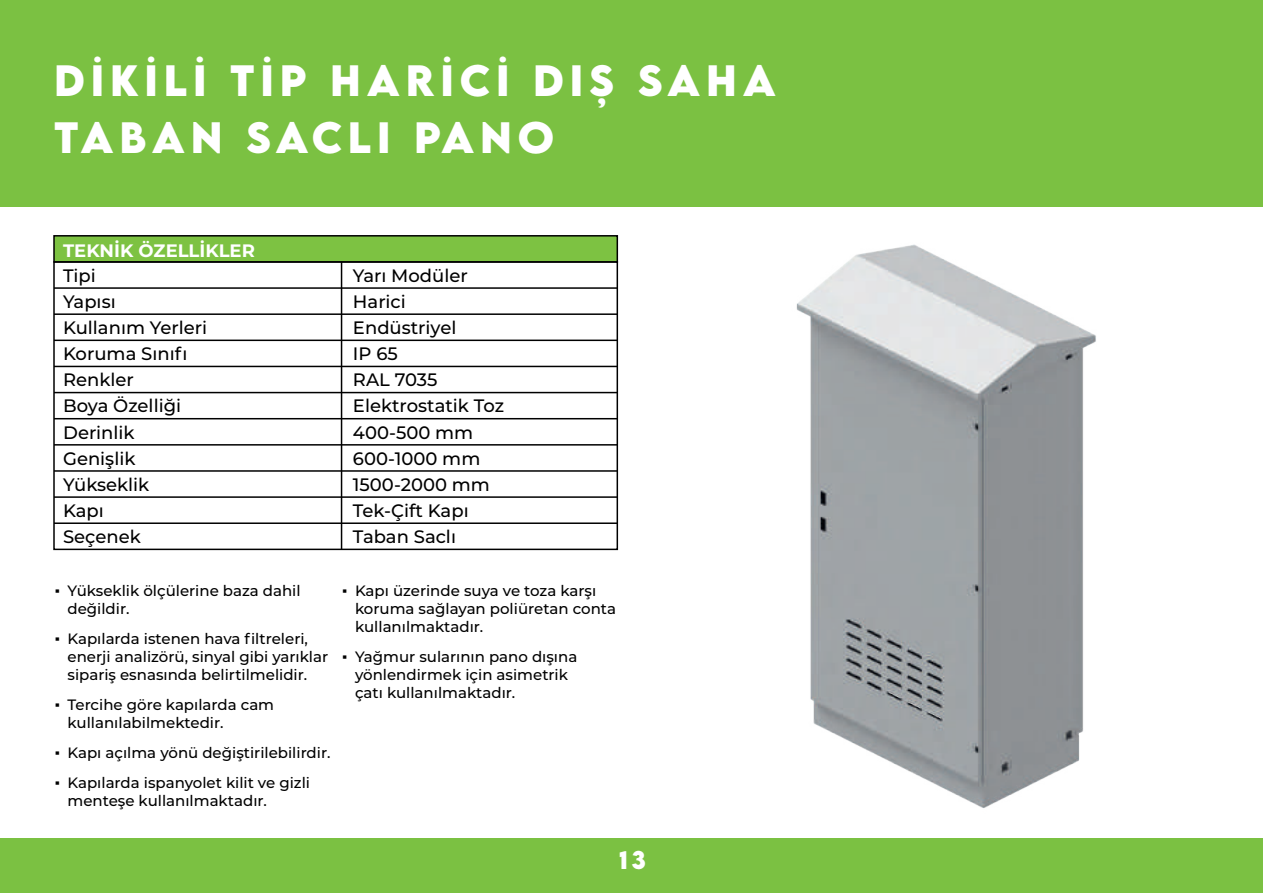
<style>
.page{position:relative;width:1263px;height:893px;background:#fff}
.page>*{position:absolute;margin:0;border:0;box-sizing:border-box;transform-origin:0 0}
.t1{font:700 39px/57px "LEMONMILK";letter-spacing:.15em;color:#fff}
.t2{font:700 22.5px "LEMONMILK";color:#fff}
.t3{font:500 18px/26.1px "Montserrat";color:#000}
.t4{font:700 18px "Montserrat";color:#fff}
.t5{font:500 15px/18px "Montserrat";color:#000}
.s1{font-family:"Times New Roman";font-weight:400}
</style>
<div class="page">
<div style="left:0;top:0;width:1263px;height:207px;background:#7bc142"></div>
<div style="left:0;top:839px;width:1263px;height:54px;background:#7bc142"></div>
<div style="left:53px;top:235px;width:565px;height:28px;background:#7dc242;border:2px solid #000"></div>
<div style="left:53px;top:261px;width:565px;height:289px;border:2px solid #000"></div>
<hr style="left:54px;top:522px;width:563px;height:2px;background:#000">
<hr style="left:54px;top:496px;width:563px;height:2px;background:#000">
<hr style="left:54px;top:470px;width:563px;height:2px;background:#000">
<hr style="left:54px;top:444px;width:563px;height:2px;background:#000">
<hr style="left:54px;top:418px;width:563px;height:1px;background:#000">
<hr style="left:54px;top:392px;width:563px;height:1px;background:#000">
<hr style="left:54px;top:366px;width:563px;height:1px;background:#000">
<hr style="left:54px;top:340px;width:563px;height:1px;background:#000">
<hr style="left:54px;top:313px;width:563px;height:2px;background:#000">
<hr style="left:54px;top:287px;width:563px;height:2px;background:#000">
<hr style="left:341px;top:262px;width:1px;height:287px;background:#000">
<img style="left:796px;top:244px;width:300px;height:564px">
<h1 class="t1" style="left:54px;top:53px;width:723px">DİKİLİ TİP HARİCİ DIȘ SAHA<br>TABAN SACLI PANO</h1>
<p class="t4" style="left:63px;top:237px;width:193px">TEKNİK ÖZELLİKLER</p>
<p class="t3" style="left:63px;top:262px;width:145px">Tipi<br>Yapısı<br>Kullanım Yerleri<br>Koruma Sınıfı<br>Renkler<br>Boya Özelliği<br>Derinlik<br>Genişlik<br>Yükseklik<br>Kapı<br>Seçenek</p>
<p class="t3" style="left:353px;top:262px;width:153px">Yarı Modüler<br>Harici<br>Endüstriyel<br>IP 65<br>RAL 7035<br>Elektrostatik Toz<br>400-500 mm<br>600-1000 mm<br>1500-2000 mm<br>Tek-Çift Kapı<br>Taban Saclı</p>
<p class="t5" style="left:67px;top:581px;width:235px;text-indent:-13px"><span class="s1">▪</span> Yükseklik ölçülerine baza dahil değildir.</p>
<p class="t5" style="left:67px;top:629px;width:262px;text-indent:-13px"><span class="s1">▪</span> Kapılarda istenen hava filtreleri, enerji analizörü, sinyal gibi yarıklar sipariş esnasında belirtilmelidir.</p>
<p class="t5" style="left:67px;top:695px;width:208px;text-indent:-13px"><span class="s1">▪</span> Tercihe göre kapılarda cam kullanılabilmektedir.</p>
<p class="t5" style="left:55px;top:743px;width:277px"><span class="s1">▪</span> Kapı açılma yönü değiştirilebilirdir.</p>
<p class="t5" style="left:67px;top:773px;width:244px;text-indent:-13px"><span class="s1">▪</span> Kapılarda ispanyolet kilit ve gizli menteşe kullanılmaktadır.</p>
<p class="t5" style="left:355px;top:581px;width:263px;text-indent:-13px"><span class="s1">▪</span> Kapı üzerinde suya ve toza karşı koruma sağlayan poliüretan conta kullanılmaktadır.</p>
<p class="t5" style="left:355px;top:647px;width:224px;text-indent:-13px"><span class="s1">▪</span> Yağmur sularının pano dışına yönlendirmek için asimetrik çatı kullanılmaktadır.</p>
<h2 class="t2" style="left:619px;top:845px;width:28px">13</h2>
</div>
